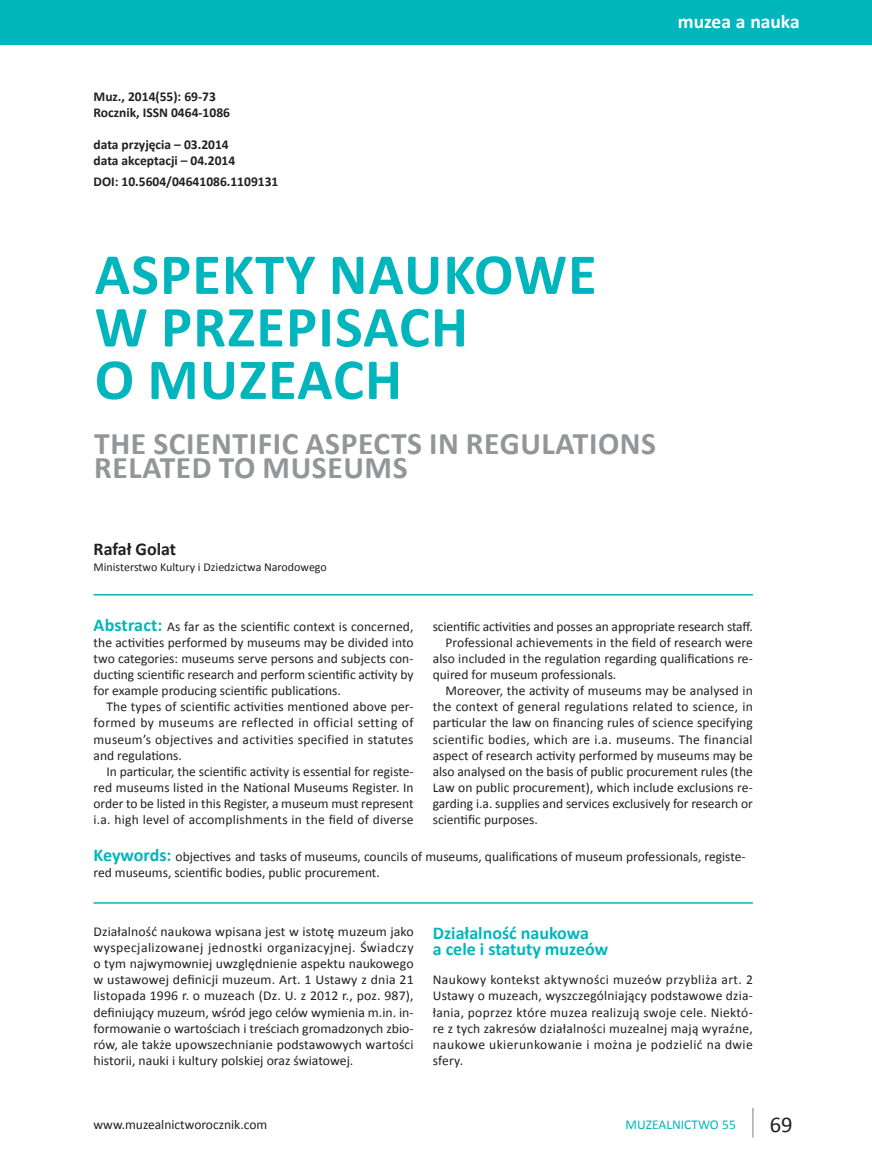
<style>
.page{position:relative;width:872px;height:1170px;background:#fff}
.page>*{position:absolute;margin:0;border:0;box-sizing:border-box;transform-origin:0 0}
.Tytuł_artykułu_polsk{font:700 58.5px/52.5px "Calibri";letter-spacing:.02em;color:#00b6bc}
.tytuł_angielski{font:700 31.5px/24px "Calibri";letter-spacing:.02em;color:#939598}
.t1{font:22.5px "Calibri";color:#231f20}
.t2{font:700 19.5px "Calibri";color:#fff}
.SRODTYTUL{font:700 18px/16px "Calibri";color:#00b6bc}
.nazwisko_polskie{font:700 18px "Calibri";color:#231f20}
.BODY_TEXT{font:13.5px/16px "Calibri";letter-spacing:.005em;color:#231f20;text-align:justify}
.słowa_kluczowe{font:13.5px/16px "Calibri";color:#231f20}
.notka_u_góry{font:700 13.5px "Calibri";color:#231f20}
.t3{font:13.5px "Calibri";color:#00b6bc}
.pod_nazwiskiem{font:12px "Calibri";color:#231f20}
.s1{font-weight:700;font-size:18px;color:#00b6bc}
</style>
<div class="page">
<hr style="left:752px;top:1107px;width:1px;height:30px;background:#a8a9ad">
<div style="left:0;top:0;width:872px;height:45px;background:#00b6bc"></div>
<hr style="left:94px;top:594px;width:659px;height:1px;background:#00b6bc">
<hr style="left:94px;top:902px;width:659px;height:1px;background:#00b6bc">
<p class="notka_u_góry" style="left:94px;top:88px;width:124px">Muz., 2014(55): 69-73</p>
<p class="notka_u_góry" style="left:94px;top:104px;width:138px">Rocznik, ISSN 0464-1086</p>
<p class="notka_u_góry" style="left:94px;top:136px;width:137px">data przyjęcia – 03.2014</p>
<p class="notka_u_góry" style="left:94px;top:152px;width:143px">data akceptacji – 04.2014</p>
<p class="notka_u_góry" style="left:94px;top:172px;width:186px">DOI: 10.5604/04641086.1109131</p>
<h3 class="t2" style="left:678px;top:9px;width:123px">muzea a nauka</h3>
<p class="Tytuł_artykułu_polsk" style="left:95px;top:248px;width:503px">ASPEKTY NAUKOWE<br>W PRZEPISACH<br>O MUZEACH</p>
<p class="tytuł_angielski" style="left:94px;top:432px;width:563px">THE SCIENTIFIC ASPECTS IN REGULATIONS<br>RELATED TO MUSEUMS</p>
<p class="nazwisko_polskie" style="left:94px;top:537px;width:84px">Rafał Golat</p>
<p class="pod_nazwiskiem" style="left:94px;top:559px;width:235px">Ministerstwo Kultury i Dziedzictwa Narodowego</p>
<p class="BODY_TEXT" style="left:94px;top:618px;width:321px"><span class="s1">Abstract:</span> As far as the scientific context is concerned, the activities performed by museums may be divided into two categories: museums serve persons and subjects con&shy;ducting scientific research and perform scientific activity by for example producing scientific publications.</p>
<p class="BODY_TEXT" style="left:94px;top:699px;width:321px;text-indent:13px">The types of scientific activities mentioned above per&shy;formed by museums are reflected in official setting of museum’s objectives and activities specified in statutes and regulations.</p>
<p class="BODY_TEXT" style="left:94px;top:763px;width:321px;text-indent:13px">In particular, the scientific activity is essential for registe&shy;red museums listed in the National Museums Register. In order to be listed in this Register, a museum must represent i.a. high level of accomplishments in the field of diverse</p>
<p class="BODY_TEXT" style="left:433px;top:618px;width:321px">scientific activities and posses an appropriate research staff.</p>
<p class="BODY_TEXT" style="left:433px;top:634px;width:321px;text-indent:13px">Professional achievements in the field of research were also included in the regulation regarding qualifications re&shy;quired for museum professionals.</p>
<p class="BODY_TEXT" style="left:433px;top:682px;width:321px;text-indent:13px">Moreover, the activity of museums may be analysed in the context of general regulations related to science, in particular the law on financing rules of science specifying scientific bodies, which are i.a. museums. The financial aspect of research activity performed by museums may be also analysed on the basis of public procurement rules (the Law on public procurement), which include exclusions re&shy;garding i.a. supplies and services exclusively for research or scientific purposes.</p>
<p class="słowa_kluczowe" style="left:94px;top:848px;width:653px"><span class="s1">Keywords:</span> objectives and tasks of museums, councils of museums, qualifications of museum professionals, registe&shy;red museums, scientific bodies, public procurement.</p>
<p class="BODY_TEXT" style="left:94px;top:923px;width:321px">Działalność naukowa wpisana jest w istotę muzeum jako wyspecjalizowanej jednostki organizacyjnej. Świadczy o tym najwymowniej uwzględnienie aspektu naukowego w ustawowej definicji muzeum. Art. 1 Ustawy z dnia 21 listopada 1996 r. o muzeach (Dz. U. z 2012 r., poz. 987), definiujący muzeum, wśród jego celów wymienia m.in. in&shy;formowanie o wartościach i treściach gromadzonych zbio&shy;rów, ale także upowszechnianie podstawowych wartości historii, nauki i kultury polskiej oraz światowej.</p>
<p class="SRODTYTUL" style="left:433px;top:924px;width:177px">Działalność naukowa<br>a cele i statuty muzeów</p>
<p class="BODY_TEXT" style="left:433px;top:971px;width:321px">Naukowy kontekst aktywności muzeów przybliża art. 2<br>Ustawy o muzeach, wyszczególniający podstawowe dzia&shy;łania, poprzez które muzea realizują swoje cele. Niektó&shy;re z tych zakresów działalności muzealnej mają wyraźne, naukowe ukierunkowanie i można je podzielić na dwie sfery.</p>
<p class="BODY_TEXT" style="left:94px;top:1116px;width:175px">www.muzealnictworocznik.com</p>
<p class="t3" style="left:625px;top:1116px;width:112px">MUZEALNICTWO 55</p>
<p class="t1" style="left:770px;top:1109px;width:24px">69</p>
</div>
